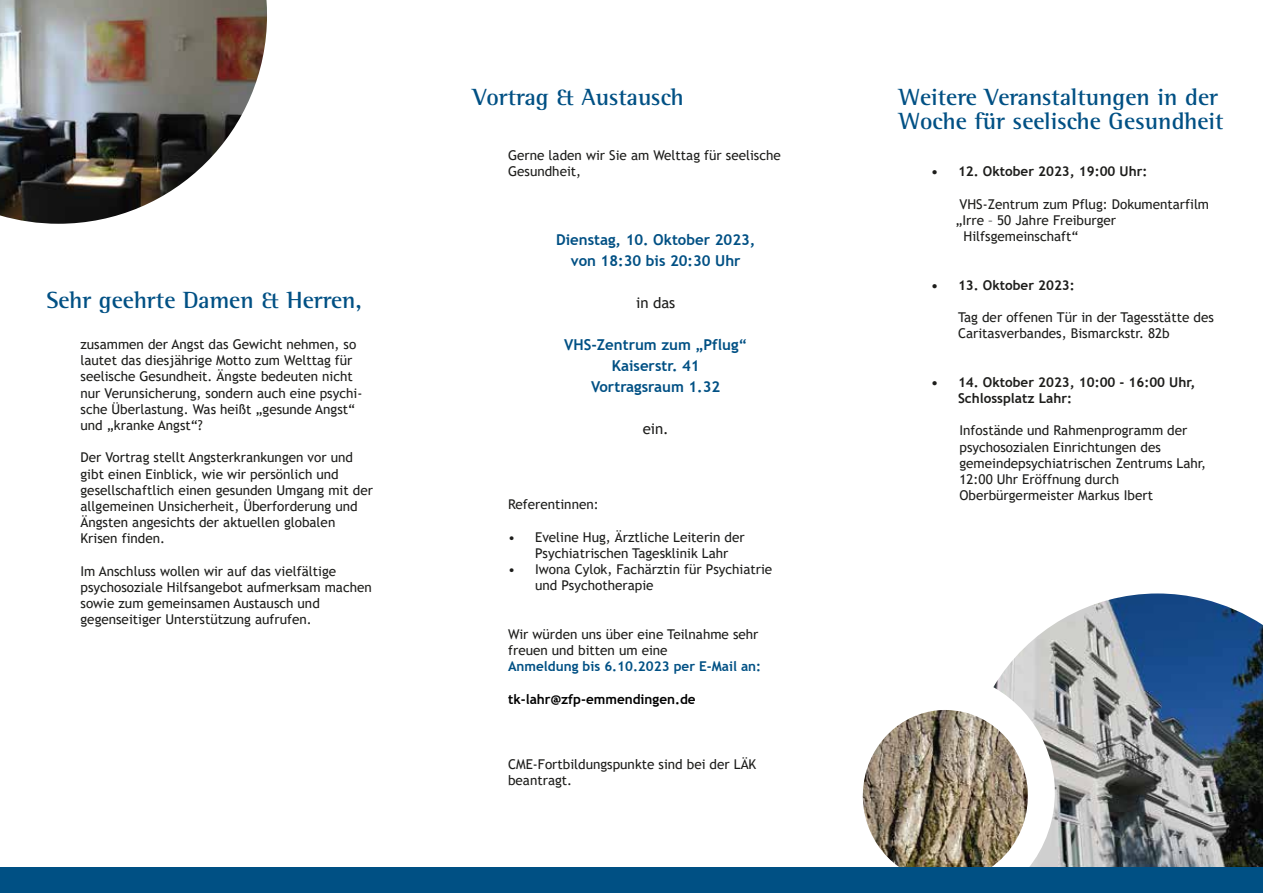
<style>
.page{position:relative;width:1263px;height:893px;background:#fff}
.page>*{position:absolute;margin:0;border:0;box-sizing:border-box;transform-origin:0 0}
.t1{font:700 24px/24px "Rotis Semi Serif Std";color:#005084}
.t2{font:700 15px/21px "Trebuchet MS";color:#005084;text-align:center}
.t3{font:15px "Trebuchet MS";color:#1d1d1b}
.t4{font:13.5px/16.2px "Trebuchet MS";color:#1d1d1b}
.t5{font:700 13.5px/16.2px "Trebuchet MS";color:#1d1d1b}
.t6{font:700 13.5px "Trebuchet MS";color:#005084}
.t7{font:700 13.5px "Trebuchet MS";color:#000101}
</style>
<div class="page">
<img style="left:862px;top:710px;width:131px;height:157px">
<img style="left:993px;top:593px;width:270px;height:274px">
<div style="left:0;top:867px;width:1263px;height:26px;background:#005084"></div>
<img style="left:0;top:0;width:267px;height:224px">
<h1 class="t1" style="left:46px;top:288px;width:317px">Sehr geehrte Damen &amp; Herren,</h1>
<p class="t4" style="left:81px;top:336px;width:283px">zusammen der Angst das Gewicht nehmen, so lautet das diesjährige Motto zum Welttag für seelische Gesundheit. Ängste bedeuten nicht nur Verunsicherung, sondern auch eine psychi&shy;sche Überlastung. Was heißt „gesunde Angst“ und „kranke Angst“?</p>
<p class="t4" style="left:81px;top:449px;width:294px">Der Vortrag stellt Angsterkrankungen vor und gibt einen Einblick, wie wir persönlich und gesellschaftlich einen gesunden Umgang mit der allgemeinen Unsicherheit, Überforderung und Ängsten angesichts der aktuellen globalen Krisen finden.</p>
<p class="t4" style="left:81px;top:563px;width:293px">Im Anschluss wollen wir auf das vielfältige psychosoziale Hilfsangebot aufmerksam machen sowie zum gemeinsamen Austausch und gegenseitiger Unterstützung aufrufen.</p>
<h1 class="t1" style="left:473px;top:85px;width:213px">Vortrag &amp; Austausch</h1>
<p class="t4" style="left:508px;top:147px;width:274px">Gerne laden wir Sie am Welttag für seelische<br>Gesundheit,</p>
<p class="t2" style="left:556px;top:229px;width:201px">Dienstag, 10. Oktober 2023, von 18:30 bis 20:30 Uhr</p>
<p class="t3" style="left:636px;top:294px;width:41px">in das</p>
<p class="t2" style="left:564px;top:334px;width:185px">VHS-Zentrum zum „Pflug“<br>Kaiserstr. 41<br>Vortragsraum 1.32</p>
<p class="t3" style="left:643px;top:420px;width:28px">ein.</p>
<p class="t4" style="left:508px;top:496px;width:92px">Referentinnen:</p>
<p class="t4" style="left:535px;top:529px;width:211px;text-indent:-27px">• Eveline Hug, Ärztliche Leiterin der<br>Psychiatrischen Tagesklinik Lahr</p>
<p class="t4" style="left:535px;top:561px;width:239px;text-indent:-27px">• Iwona Cylok, Fachärztin für Psychiatrie und Psychotherapie</p>
<p class="t4" style="left:508px;top:626px;width:252px">Wir würden uns über eine Teilnahme sehr freuen und bitten um eine</p>
<p class="t6" style="left:508px;top:658px;width:255px">Anmeldung bis 6.10.2023 per E-Mail an:</p>
<p class="t7" style="left:508px;top:690px;width:189px">tk-lahr@zfp-emmendingen.de</p>
<p class="t4" style="left:508px;top:756px;width:250px">CME-Fortbildungspunkte sind bei der LÄK beantragt.</p>
<h1 class="t1" style="left:899px;top:85px;width:326px">Weitere Veranstaltungen in der<br>Woche für seelische Gesundheit</h1>
<p class="t5" style="left:931px;top:163px;width:218px">• 12. Oktober 2023, 19:00 Uhr:</p>
<p class="t4" style="left:959px;top:196px;width:251px">VHS-Zentrum zum Pflug: Dokumentarfilm</p>
<p class="t4" style="left:955px;top:212px;width:162px">„Irre – 50 Jahre Freiburger</p>
<p class="t4" style="left:963px;top:228px;width:117px">Hilfsgemeinschaft“</p>
<p class="t5" style="left:931px;top:277px;width:145px">• 13. Oktober 2023:</p>
<p class="t4" style="left:958px;top:309px;width:257px">Tag der offenen Tür in der Tagesstätte des<br>Caritasverbandes, Bismarckstr. 82b</p>
<p class="t5" style="left:958px;top:374px;width:239px;text-indent:-27px">• 14. Oktober 2023, 10:00 - 16:00 Uhr,<br>Schlossplatz Lahr:</p>
<p class="t4" style="left:959px;top:422px;width:248px">Infostände und Rahmenprogramm der psychosozialen Einrichtungen des gemeindepsychiatrischen Zentrums Lahr, 12:00 Uhr Eröffnung durch Oberbürgermeister Markus Ibert</p>
</div>
